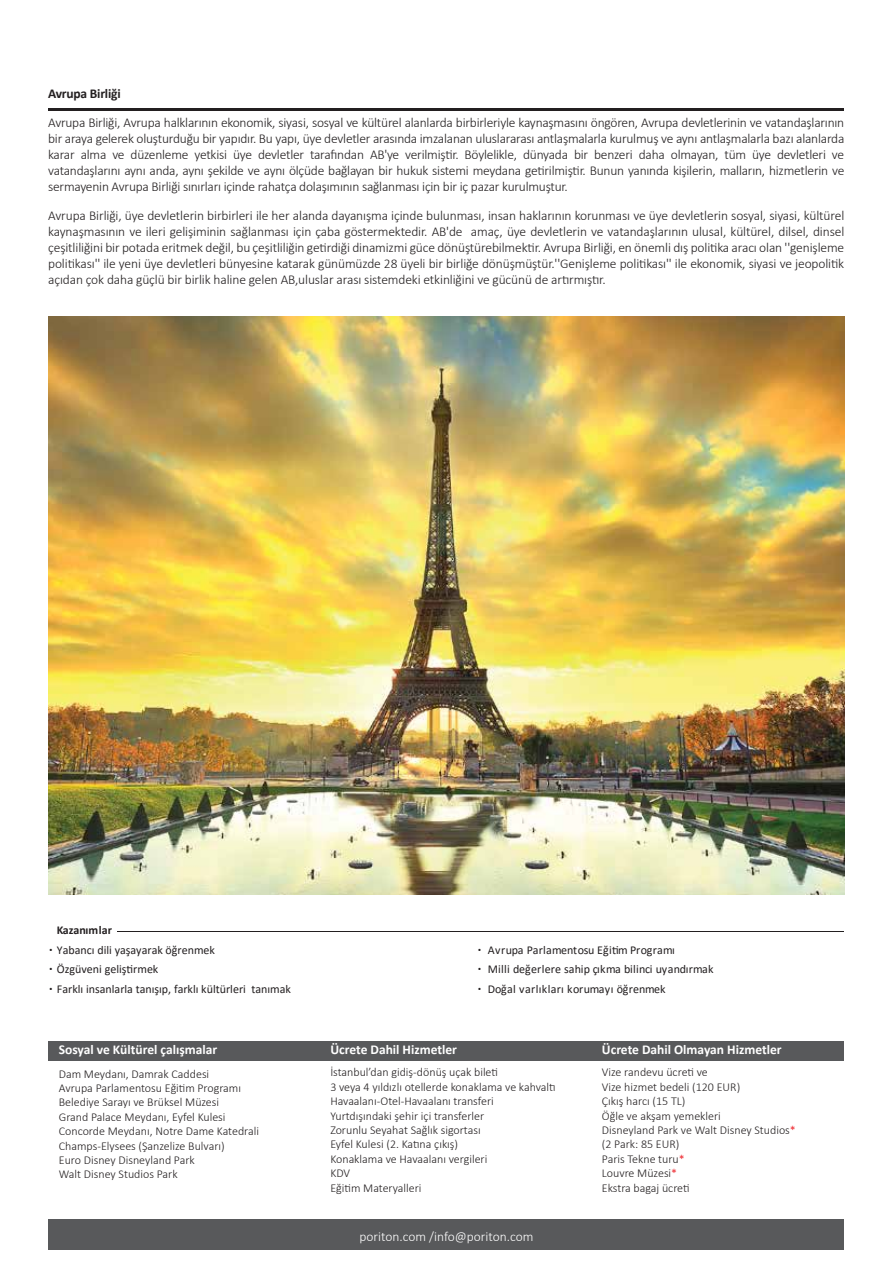
<style>
.page{position:relative;width:893px;height:1263px;background:#fff}
.page>*{position:absolute;margin:0;border:0;box-sizing:border-box;transform-origin:0 0}
.t1{font:19.5px/19.5px "Calibri";color:#231f20;text-align:justify}
.t2{font:300 13.5px/16.2px "Calibri";letter-spacing:-.015em;color:#231f20;text-align:justify}
.t3{font:700 13.5px "Calibri";color:#fff}
.t4{font:300 13.5px "Calibri";color:#fff}
.t5{font:700 13.5px "Calibri";letter-spacing:-.015em;color:#231f20}
.t6{font:300 12px/14.4px "Calibri";color:#231f20}
.t7{font:12px/19.5px "Calibri";letter-spacing:.02em;color:#231f20}
.t8{font:12px/19.5px "Calibri";color:#231f20}
.t9{font:700 12px "Calibri";letter-spacing:.005em;color:#231f20}
.s1{color:#ed1d24}
</style>
<div class="page">
<div style="left:49px;top:1041px;width:795px;height:20px;background:#58595b"></div>
<div style="left:49px;top:1219px;width:795px;height:30px;background:#58595b"></div>
<hr style="left:48px;top:108px;width:796px;height:3px;background:#231f20">
<img style="left:48px;top:316px;width:796px;height:578px">
<hr style="left:118px;top:931px;width:726px;height:1px;background:#231f20">
<p class="t5" style="left:48px;top:84px;width:74px">Avrupa Birliği</p>
<p class="t2" style="left:48px;top:114px;width:798px">Avrupa Birliği, Avrupa halklarının ekonomik, siyasi, sosyal ve kültürel alanlarda birbirleriyle kaynaşmasını öngören, Avrupa devletlerinin ve vatandaşlarının bir araya gelerek oluşturduğu bir yapıdır. Bu yapı, üye devletler arasında imzalanan uluslararası antlaşmalarla kurulmuş ve aynı antlaşmalarla bazı alanlarda karar alma ve düzenleme yetkisi üye devletler tarafından AB'ye verilmiştir. Böylelikle, dünyada bir benzeri daha olmayan, tüm üye devletleri ve vatandaşlarını aynı anda, aynı şekilde ve aynı ölçüde bağlayan bir hukuk sistemi meydana getirilmiştir. Bunun yanında kişilerin, malların, hizmetlerin ve sermayenin Avrupa Birliği sınırları içinde rahatça dolaşımının sağlanması için bir iç pazar kurulmuştur.</p>
<p class="t2" style="left:48px;top:207px;width:798px">Avrupa Birliği, üye devletlerin birbirleri ile her alanda dayanışma içinde bulunması, insan haklarının korunması ve üye devletlerin sosyal, siyasi, kültürel kaynaşmasının ve ileri gelişiminin sağlanması için çaba göstermektedir. AB'de amaç, üye devletlerin ve vatandaşlarının ulusal, kültürel, dilsel, dinsel çeşitliliğini bir potada eritmek değil, bu çeşitliliğin getirdiği dinamizmi güce dönüştürebilmektir. Avrupa Birliği, en önemli dış politika aracı olan ''genişleme politikası'' ile yeni üye devletleri bünyesine katarak günümüzde 28 üyeli bir birliğe dönüşmüştür.''Genişleme politikası'' ile ekonomik, siyasi ve jeopolitik açıdan çok daha güçlü bir birlik haline gelen AB,uluslar arası sistemdeki etkinliğini ve gücünü de artırmıştır.</p>
<p class="t9" style="left:57px;top:922px;width:57px">Kazanımlar</p>
<p class="t8" style="left:57px;top:940px;width:236px">Yabancı dili yaşayarak öğrenmek<br>Özgüveni geliştirmek<br>Farklı insanlarla tanışıp, farklı kültürleri tanımak</p>
<p class="t7" style="left:488px;top:940px;width:227px">Avrupa Parlamentosu Eğitim Programı<br>Milli değerlere sahip çıkma bilinci uyandırmak<br>Doğal varlıkları korumayı öğrenmek</p>
<h1 class="t1" style="left:49px;top:934px;width:6px">. . .</h1>
<h1 class="t1" style="left:477px;top:934px;width:6px">. . .</h1>
<p class="t3" style="left:59px;top:1040px;width:160px">Sosyal ve Kültürel çalışmalar</p>
<p class="t6" style="left:59px;top:1066px;width:202px">Dam Meydanı, Damrak Caddesi<br>Avrupa Parlamentosu Eğitim Programı Belediye Sarayı ve Brüksel Müzesi<br>Grand Palace Meydanı, Eyfel Kulesi Concorde Meydanı, Notre Dame Katedrali Champs-Elysees (Şanzelize Bulvarı)<br>Euro Disney Disneyland Park<br>Walt Disney Studios Park</p>
<p class="t3" style="left:330px;top:1040px;width:128px">Ücrete Dahil Hizmetler</p>
<p class="t6" style="left:330px;top:1065px;width:227px">İstanbul’dan gidiş-dönüş uçak bileti<br>3 veya 4 yıldızlı otellerde konaklama ve kahvaltı<br>Havaalanı-Otel-Havaalanı transferi<br>Yurtdışındaki şehir içi transferler<br>Zorunlu Seyahat Sağlık sigortası<br>Eyfel Kulesi (2. Katına çıkış)<br>Konaklama ve Havaalanı vergileri<br>KDV<br>Eğitim Materyalleri</p>
<p class="t4" style="left:359px;top:1228px;width:175px">poriton.com /info@poriton.com</p>
<p class="t3" style="left:602px;top:1040px;width:181px">Ücrete Dahil Olmayan Hizmetler</p>
<p class="t6" style="left:602px;top:1065px;width:196px">Vize randevu ücreti ve<br>Vize hizmet bedeli (120 EUR)<br>Çıkış harcı (15 TL)<br>Öğle ve akşam yemekleri<br>Disneyland Park ve Walt Disney Studios<span class="s1">* </span>(2 Park: 85 EUR)<br>Paris Tekne turu<span class="s1">*<br></span>Louvre Müzesi<span class="s1">*<br></span>Ekstra bagaj ücreti</p>
</div>
